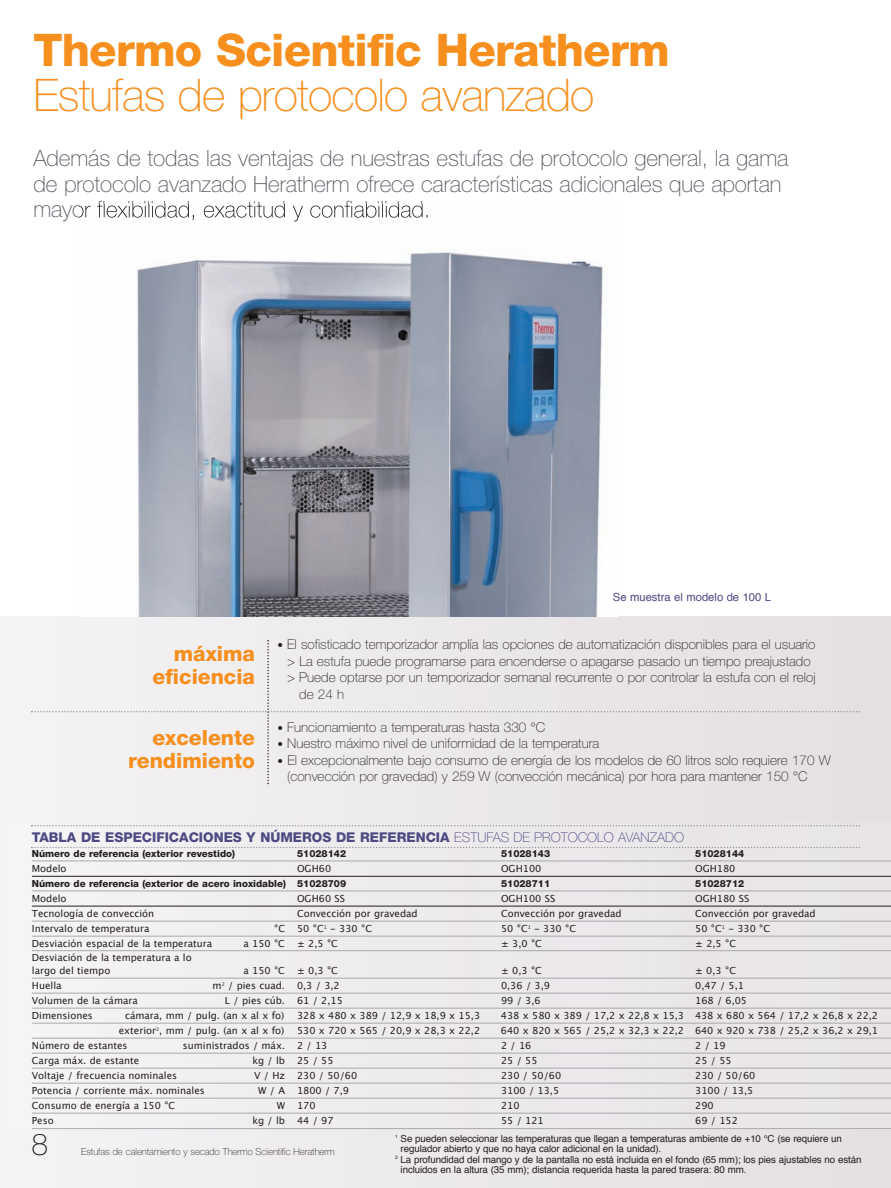
<style>
.page{position:relative;width:891px;height:1188px;background:#fff}
.page>*{position:absolute;margin:0;border:0;box-sizing:border-box;transform-origin:0 0}
.t1{font:100 45px "Helvetica Neue";letter-spacing:-.015em;color:#f68f1e}
.t2{font:800 45px "Helvetica Neue";letter-spacing:-.02em;color:#f68f1e}
.t3{font:100 30px "Helvetica Neue";color:#231f20}
.t4{font:100 22.5px/25.5px "Helvetica Neue";letter-spacing:-.005em;color:#535860}
.t5{font:800 21px/22.5px "Helvetica Neue";color:#f68f1e;text-align:right}
.t6{font:100 13.5px/16.5px "Helvetica Neue";color:#231f20}
.t7{font:800 13.5px "Helvetica Neue";color:#4d4a84}
.t8{font:11.25px "Helvetica";color:#4d4a84}
.t9{font:9.75px/13.5px "Lucida Grande";color:#231f20}
.t10{font:9.75px "Helvetica";letter-spacing:-.01em;color:#231f20}
.t11{font:800 9.75px "Helvetica Neue";color:#231f20}
.t12{font:100 9.75px "Helvetica Neue";color:#231f20}
.s1{font-size:11.25px}
.s2{font-weight:100}
</style>
<div class="page">
<div style="left:0;top:617px;width:891px;height:571px;background:#ece9ea"></div>
<img style="left:2px;top:823px;width:889px;height:306px">
<img style="left:136px;top:204px;width:467px;height:413px">
<img style="left:79px;top:204px;width:109px;height:18px">
<hr style="left:32px;top:861px;width:859px;height:1px;background:#a8a9ad">
<hr style="left:32px;top:876px;width:859px;height:1px;background:#231f20">
<hr style="left:32px;top:891px;width:859px;height:1px;background:#a8a9ad">
<hr style="left:32px;top:906px;width:859px;height:1px;background:#231f20">
<hr style="left:32px;top:921px;width:859px;height:1px;background:#a8a9ad">
<hr style="left:32px;top:936px;width:859px;height:1px;background:#a8a9ad">
<hr style="left:32px;top:950px;width:859px;height:1px;background:#a8a9ad">
<hr style="left:32px;top:978px;width:859px;height:1px;background:#a8a9ad">
<hr style="left:32px;top:993px;width:859px;height:1px;background:#a8a9ad">
<hr style="left:32px;top:1008px;width:859px;height:1px;background:#a8a9ad">
<hr style="left:32px;top:1023px;width:859px;height:1px;background:#a8a9ad">
<hr style="left:32px;top:1038px;width:859px;height:1px;background:#a8a9ad">
<hr style="left:32px;top:1053px;width:859px;height:1px;background:#a8a9ad">
<hr style="left:32px;top:1068px;width:859px;height:1px;background:#a8a9ad">
<hr style="left:32px;top:1083px;width:859px;height:1px;background:#a8a9ad">
<hr style="left:32px;top:1098px;width:859px;height:1px;background:#a8a9ad">
<hr style="left:32px;top:1113px;width:859px;height:1px;background:#a8a9ad">
<hr style="left:32px;top:1128px;width:859px;height:1px;background:#a8a9ad">
<svg style="left:31px;top:825px;width:829px;height:2px"></svg>
<svg style="left:31px;top:847px;width:829px;height:1px"></svg>
<svg style="left:31px;top:640px;width:829px;height:144px"></svg>
<h1 class="t2" style="left:33px;top:33px;width:638px">Thermo Scientific Heratherm</h1>
<h1 class="t1" style="left:33px;top:78px;width:563px">Estufas de protocolo avanzado</h1>
<h3 class="t4" style="left:33px;top:148px;width:756px">Además de todas las ventajas de nuestras estufas de protocolo general, la gama de protocolo avanzado Heratherm ofrece características adicionales que aportan</h3>
<h3 class="t5" style="left:152px;top:644px;width:104px">máxima eficiencia</h3>
<h3 class="t5" style="left:128px;top:728px;width:128px">excelente rendimiento</h3>
<p class="t8" style="left:613px;top:593px;width:160px">Se muestra el modelo de 100 L</p>
<h3 class="t6" style="left:278px;top:637px;width:539px"><span class="s1">•</span> El sofisticado temporizador amplía las opciones de automatización disponibles para el usuario</h3>
<h3 class="t6" style="left:287px;top:654px;width:525px">&gt; La estufa puede programarse para encenderse o apagarse pasado un tiempo preajustado</h3>
<h3 class="t6" style="left:287px;top:670px;width:530px">&gt; Puede optarse por un temporizador semanal recurrente o por controlar la estufa con el reloj</h3>
<h3 class="t6" style="left:299px;top:687px;width:46px">de 24 h</h3>
<h3 class="t6" style="left:278px;top:720px;width:269px"><span class="s1">•</span> Funcionamiento a temperaturas hasta 330 °C</h3>
<h3 class="t6" style="left:278px;top:736px;width:323px"><span class="s1">•</span> Nuestro máximo nivel de uniformidad de la temperatura</h3>
<h3 class="t6" style="left:287px;top:753px;width:545px;text-indent:-10px"><span class="s1">•</span> El excepcionalmente bajo consumo de energía de los modelos de 60 litros solo requiere 170 W (convección por gravedad) y 259 W (convección mecánica) por hora para mantener 150 °C</h3>
<h3 class="t7" style="left:32px;top:833px;width:654px">TABLA DE ESPECIFICACIONES Y NÚMEROS DE REFERENCIA <span class="s2">ESTUFAS DE PROTOCOLO AVANZADO</span></h3>
<p class="t11" style="left:32px;top:850px;width:205px">Número de referencia (exterior revestido)</p>
<p class="t11" style="left:297px;top:850px;width:51px">51028142</p>
<p class="t11" style="left:501px;top:850px;width:51px">51028143</p>
<p class="t11" style="left:695px;top:850px;width:51px">51028144</p>
<p class="t9" style="left:32px;top:862px;width:36px">Modelo</p>
<p class="t9" style="left:297px;top:862px;width:36px">OGH60</p>
<p class="t9" style="left:501px;top:862px;width:42px">OGH100</p>
<p class="t9" style="left:695px;top:862px;width:42px">OGH180</p>
<p class="t11" style="left:32px;top:880px;width:316px">Número de referencia (exterior de acero inoxidable) 51028709</p>
<p class="t11" style="left:501px;top:880px;width:51px">51028711</p>
<p class="t11" style="left:695px;top:880px;width:51px">51028712</p>
<p class="t9" style="left:32px;top:892px;width:36px">Modelo</p>
<p class="t9" style="left:297px;top:892px;width:50px">OGH60 SS</p>
<p class="t9" style="left:501px;top:892px;width:56px">OGH100 SS</p>
<p class="t9" style="left:695px;top:892px;width:56px">OGH180 SS</p>
<p class="t9" style="left:32px;top:907px;width:124px">Tecnología de convección</p>
<p class="t9" style="left:297px;top:907px;width:122px">Convección por gravedad</p>
<p class="t9" style="left:501px;top:907px;width:122px">Convección por gravedad</p>
<p class="t9" style="left:695px;top:907px;width:122px">Convección por gravedad</p>
<p class="t9" style="left:32px;top:922px;width:119px">Intervalo de temperatura</p>
<p class="t9" style="left:274px;top:922px;width:100px">°C 50 °C<sup>1</sup> - 330 °C</p>
<p class="t9" style="left:501px;top:922px;width:77px">50 °C<sup>1</sup> - 330 °C</p>
<p class="t9" style="left:695px;top:922px;width:77px">50 °C<sup>1</sup> - 330 °C</p>
<p class="t9" style="left:32px;top:937px;width:182px">Desviación espacial de la temperatura</p>
<p class="t9" style="left:243px;top:937px;width:96px">a 150 °C ± 2,5 °C</p>
<p class="t9" style="left:501px;top:937px;width:42px">± 3,0 °C</p>
<p class="t9" style="left:695px;top:937px;width:42px">± 2,5 °C</p>
<p class="t9" style="left:32px;top:950px;width:161px">Desviación de la temperatura a lo largo del tiempo</p>
<p class="t9" style="left:243px;top:964px;width:96px">a 150 °C ± 0,3 °C</p>
<p class="t9" style="left:501px;top:964px;width:42px">± 0,3 °C</p>
<p class="t9" style="left:695px;top:964px;width:42px">± 0,3 °C</p>
<p class="t9" style="left:32px;top:979px;width:31px">Huella</p>
<p class="t9" style="left:213px;top:979px;width:129px">m<sup>2</sup> / pies cuad. 0,3 / 3,2</p>
<p class="t9" style="left:501px;top:979px;width:50px">0,36 / 3,9</p>
<p class="t9" style="left:695px;top:979px;width:50px">0,47 / 5,1</p>
<p class="t9" style="left:32px;top:994px;width:108px">Volumen de la cámara</p>
<p class="t9" style="left:225px;top:994px;width:119px">L / pies cúb. 61 / 2,15</p>
<p class="t9" style="left:501px;top:994px;width:41px">99 / 3,6</p>
<p class="t9" style="left:695px;top:994px;width:53px">168 / 6,05</p>
<p class="t9" style="left:32px;top:1009px;width:62px">Dimensiones</p>
<p class="t9" style="left:125px;top:1009px;width:161px">cámara, mm / pulg. (an x al x fo)</p>
<p class="t9" style="left:297px;top:1009px;width:185px">328 x 480 x 389 / 12,9 x 18,9 x 15,3</p>
<p class="t9" style="left:501px;top:1009px;width:379px">438 x 580 x 389 / 17,2 x 22,8 x 15,3 438 x 680 x 564 / 17,2 x 26,8 x 22,2</p>
<p class="t9" style="left:119px;top:1024px;width:167px">exterior<sup>2</sup>, mm / pulg. (an x al x fo)</p>
<p class="t9" style="left:297px;top:1024px;width:185px">530 x 720 x 565 / 20,9 x 28,3 x 22,2</p>
<p class="t9" style="left:501px;top:1024px;width:379px">640 x 820 x 565 / 25,2 x 32,3 x 22,2 640 x 920 x 738 / 25,2 x 36,2 x 29,1</p>
<p class="t9" style="left:32px;top:1039px;width:97px">Número de estantes</p>
<p class="t9" style="left:183px;top:1039px;width:146px">suministrados / máx. 2 / 13</p>
<p class="t9" style="left:501px;top:1039px;width:32px">2 / 16</p>
<p class="t9" style="left:695px;top:1039px;width:32px">2 / 19</p>
<p class="t9" style="left:32px;top:1054px;width:109px">Carga máx. de estante</p>
<p class="t9" style="left:252px;top:1054px;width:83px">kg / lb 25 / 55</p>
<p class="t9" style="left:501px;top:1054px;width:38px">25 / 55</p>
<p class="t9" style="left:695px;top:1054px;width:38px">25 / 55</p>
<p class="t9" style="left:32px;top:1069px;width:147px">Voltaje / frecuencia nominales</p>
<p class="t9" style="left:254px;top:1069px;width:105px">V / Hz 230 / 50/60</p>
<p class="t9" style="left:501px;top:1069px;width:62px">230 / 50/60</p>
<p class="t9" style="left:695px;top:1069px;width:62px">230 / 50/60</p>
<p class="t9" style="left:32px;top:1084px;width:174px">Potencia / corriente máx. nominales</p>
<p class="t9" style="left:258px;top:1084px;width:92px">W / A 1800 / 7,9</p>
<p class="t9" style="left:501px;top:1084px;width:60px">3100 / 13,5</p>
<p class="t9" style="left:695px;top:1084px;width:60px">3100 / 13,5</p>
<p class="t9" style="left:32px;top:1099px;width:145px">Consumo de energía a 150 °C</p>
<p class="t9" style="left:277px;top:1099px;width:40px">W 170</p>
<p class="t9" style="left:501px;top:1099px;width:20px">210</p>
<p class="t9" style="left:695px;top:1099px;width:20px">290</p>
<p class="t9" style="left:32px;top:1114px;width:23px">Peso</p>
<p class="t9" style="left:252px;top:1114px;width:83px">kg / lb 44 / 97</p>
<p class="t9" style="left:501px;top:1114px;width:44px">55 / 121</p>
<p class="t9" style="left:695px;top:1114px;width:44px">69 / 152</p>
<h2 class="t3" style="left:31px;top:1133px;width:18px">8</h2>
<p class="t12" style="left:81px;top:1148px;width:255px">Estufas de calentamiento y secado Thermo Scientific Heratherm</p>
<p class="t10" style="left:395px;top:1134px;width:448px"><sup>1</sup> Se pueden seleccionar las temperaturas que llegan a temperaturas ambiente de +10 °C (se requiere un</p>
<p class="t10" style="left:401px;top:1145px;width:262px">regulador abierto y que no haya calor adicional en la unidad).</p>
<p class="t10" style="left:395px;top:1155px;width:468px"><sup>2</sup> La profundidad del mango y de la pantalla no está incluida en el fondo (65 mm); los pies ajustables no están</p>
<p class="t10" style="left:401px;top:1166px;width:347px">incluidos en la altura (35 mm); distancia requerida hasta la pared trasera: 80 mm.</p>
</div>
